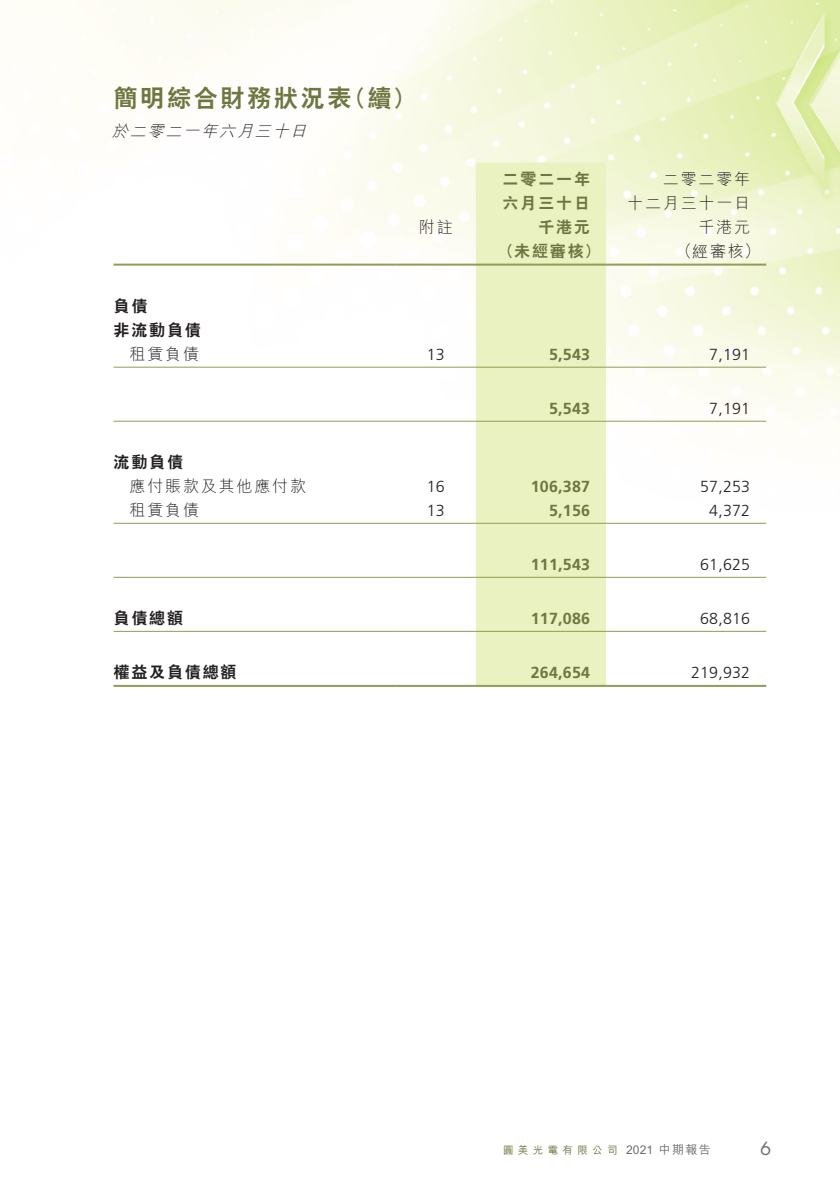
<style>
.page{position:relative;width:840px;height:1191px;background:#fff}
.page>*{position:absolute;margin:0;border:0;box-sizing:border-box;transform-origin:0 0}
._03_H1{font:800 24px "C Hei 2 HK";letter-spacing:.115em;color:#6e7740}
.t1{font:18px "ITC Avant Garde Std";color:#6c6d70}
._11_P0{font:300 16px "Frutiger LT Std";letter-spacing:.015em;color:#231f20}
._11_P0-2{font:700 16px "Frutiger LT Std";letter-spacing:.015em;color:#6e7740}
._11_P0-3{font:300 16px/24px "M Hei HK";letter-spacing:.115em;color:#231f20;text-align:right}
._11_P0-4{font:800 16px "C Hei 2 HK";letter-spacing:.115em;color:#231f20}
._11_P0-5{font:800 16px/24px "C Hei 2 HK";letter-spacing:.115em;color:#6e7740}
._01_Body_Text{font:italic 300 16px "M Hei HK";color:#231f20}
.t2{font:500 12px "M Hei HK";letter-spacing:.065em;color:#6c6d70}
.t3{font:500 10.4px "M Hei HK";letter-spacing:.415em;color:#6e7740}
</style>
<div class="page">
<img style="left:76px;top:0;width:763px;height:687px">
<div style="left:475px;top:163px;width:130px;height:522px;background:#e9f2c0"></div>
<hr style="left:113px;top:264px;width:282px;height:2px;background:#929c56">
<hr style="left:395px;top:264px;width:80px;height:2px;background:#929c56">
<hr style="left:475px;top:264px;width:130px;height:2px;background:#929c56">
<hr style="left:605px;top:264px;width:160px;height:2px;background:#929c56">
<hr style="left:113px;top:367px;width:282px;height:1px;background:#929c56">
<hr style="left:395px;top:367px;width:80px;height:1px;background:#929c56">
<hr style="left:475px;top:367px;width:130px;height:1px;background:#929c56">
<hr style="left:605px;top:367px;width:160px;height:1px;background:#929c56">
<hr style="left:113px;top:421px;width:282px;height:1px;background:#929c56">
<hr style="left:395px;top:421px;width:80px;height:1px;background:#929c56">
<hr style="left:475px;top:421px;width:130px;height:1px;background:#929c56">
<hr style="left:605px;top:421px;width:160px;height:1px;background:#929c56">
<hr style="left:113px;top:523px;width:282px;height:1px;background:#929c56">
<hr style="left:395px;top:523px;width:80px;height:1px;background:#929c56">
<hr style="left:475px;top:523px;width:130px;height:1px;background:#929c56">
<hr style="left:605px;top:523px;width:160px;height:1px;background:#929c56">
<hr style="left:113px;top:577px;width:282px;height:1px;background:#929c56">
<hr style="left:395px;top:577px;width:80px;height:1px;background:#929c56">
<hr style="left:475px;top:577px;width:130px;height:1px;background:#929c56">
<hr style="left:605px;top:577px;width:160px;height:1px;background:#929c56">
<hr style="left:113px;top:631px;width:282px;height:1px;background:#929c56">
<hr style="left:395px;top:631px;width:80px;height:1px;background:#929c56">
<hr style="left:475px;top:631px;width:130px;height:1px;background:#929c56">
<hr style="left:605px;top:631px;width:160px;height:1px;background:#929c56">
<hr style="left:113px;top:685px;width:282px;height:2px;background:#929c56">
<hr style="left:395px;top:685px;width:80px;height:2px;background:#929c56">
<hr style="left:475px;top:685px;width:130px;height:2px;background:#929c56">
<hr style="left:605px;top:685px;width:160px;height:2px;background:#929c56">
<p class="_03_H1" style="left:113px;top:82px;width:239px">簡明綜合財務狀況表</p>
<p class="_01_Body_Text" style="left:112px;top:119px;width:201px">於二零二一年六月三十日</p>
<p class="_03_H1" style="left:343px;top:82px;width:74px">（續(</p>
<p class="_11_P0-4" style="left:113px;top:295px;width:35px">負債</p>
<p class="_11_P0-4" style="left:113px;top:319px;width:89px">非流動負債</p>
<p class="_11_P0-3" style="left:129px;top:341px;width:71px">租賃負債</p>
<p class="_11_P0-3" style="left:418px;top:214px;width:35px">附註</p>
<p class="_11_P0" style="left:426px;top:345px;width:20px">13</p>
<p class="_11_P0-4" style="left:113px;top:451px;width:71px">流動負債</p>
<p class="_11_P0-3" style="left:129px;top:473px;width:178px">應付賬款及其他應付款</p>
<p class="_11_P0-3" style="left:129px;top:497px;width:71px">租賃負債</p>
<p class="_11_P0" style="left:426px;top:477px;width:20px">16</p>
<p class="_11_P0" style="left:426px;top:501px;width:20px">13</p>
<p class="_11_P0-4" style="left:113px;top:607px;width:71px">負債總額</p>
<p class="_11_P0-4" style="left:113px;top:661px;width:124px">權益及負債總額</p>
<p class="_11_P0-5" style="left:502px;top:167px;width:89px">二零二一年六月三十日</p>
<p class="_11_P0-3" style="left:626px;top:166px;width:124px">二零二零年<br>十二月三十一日</p>
<p class="_11_P0-3" style="left:698px;top:214px;width:53px">千港元</p>
<p class="_11_P0-5" style="left:538px;top:215px;width:53px">千港元</p>
<p class="_11_P0-5" style="left:497px;top:239px;width:103px">（未經審核）</p>
<p class="_11_P0-3" style="left:675px;top:238px;width:86px">（經審核(</p>
<p class="_11_P0-2" style="left:548px;top:345px;width:42px">5,543</p>
<p class="_11_P0" style="left:708px;top:345px;width:42px">7,191</p>
<p class="_11_P0-2" style="left:548px;top:399px;width:42px">5,543</p>
<p class="_11_P0" style="left:708px;top:399px;width:42px">7,191</p>
<p class="_11_P0-2" style="left:530px;top:477px;width:61px">106,387</p>
<p class="_11_P0" style="left:699px;top:477px;width:52px">57,253</p>
<p class="_11_P0-2" style="left:548px;top:501px;width:42px">5,156</p>
<p class="_11_P0" style="left:708px;top:501px;width:42px">4,372</p>
<p class="_11_P0-2" style="left:530px;top:555px;width:61px">111,543</p>
<p class="_11_P0" style="left:699px;top:555px;width:52px">61,625</p>
<p class="_11_P0-2" style="left:530px;top:609px;width:61px">117,086</p>
<p class="_11_P0" style="left:699px;top:609px;width:52px">68,816</p>
<p class="_11_P0-2" style="left:530px;top:663px;width:61px">264,654</p>
<p class="_11_P0" style="left:690px;top:663px;width:61px">219,932</p>
<p class="t3" style="left:503px;top:1142px;width:116px">圓美光電有限公司</p>
<p class="t2" style="left:625px;top:1140px;width:86px">2021 中期報告</p>
<p class="t1" style="left:760px;top:1137px;width:12px">6</p>
</div>
